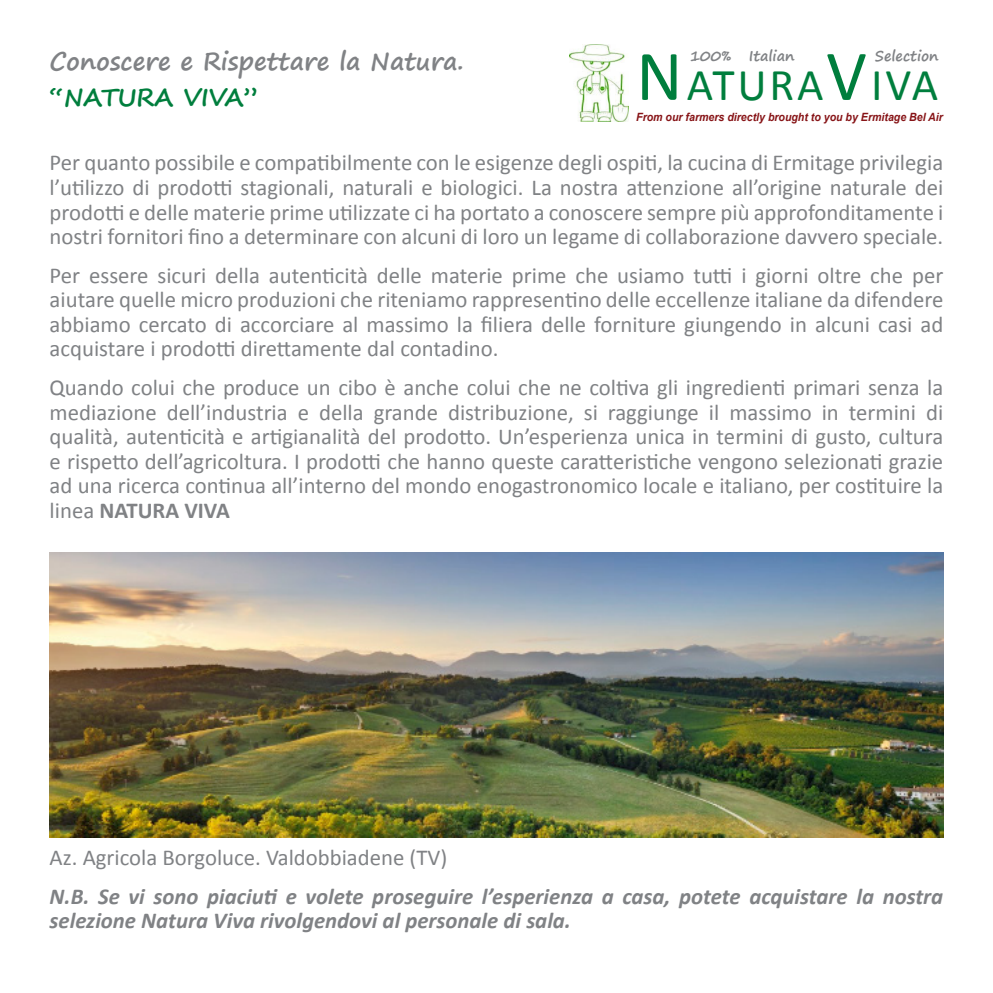
<style>
.page{position:relative;width:993px;height:993px;background:#fff}
.page>*{position:absolute;margin:0;border:0;box-sizing:border-box;transform-origin:0 0}
.t1{font:45.68px "Calibri";letter-spacing:.06em;color:#007e3d}
.t2{font:700 24.5px "Segoe Print";color:#808285}
.t3{font:700 24.5px "Segoe Print";color:#007e3d}
.t4{font:22.75px/24.5px "Calibri";color:#808285;text-align:justify}
.t5{font:italic 700 22.75px/24.5px "Calibri";color:#808285}
.t6{font:700 14.35px "Segoe Print";color:#808285}
.t7{font:italic 700 11.38px "Arial";color:#871417;scale:.93 1}
.s1{font-size:71.75px}
.s2{font-weight:700}
</style>
<div class="page">
<img style="left:50px;top:552px;width:893px;height:284px">
<img style="left:569px;top:45px;width:59px;height:77px">
<p class="t2" style="left:50px;top:39px;width:415px">Conoscere e Rispettare la Natura.</p>
<p class="t3" style="left:50px;top:74px;width:209px">“NATURA VIVA”</p>
<p class="t6" style="left:689px;top:43px;width:106px">100% Italian</p>
<p class="t6" style="left:874px;top:43px;width:65px">Selection</p>
<h1 class="t1" style="left:636px;top:56px;width:303px"><span class="s1">N</span>ATURA<span class="s1">V</span>IVA</h1>
<p class="t7" style="left:636px;top:110px;width:331px">From our farmers directly brought to you by Ermitage Bel Air</p>
<p class="t4" style="left:50px;top:150px;width:894px">Per quanto possibile e compatibilmente con le esigenze degli ospiti, la cucina di Ermitage privilegia l’utilizzo di prodotti stagionali, naturali e biologici. La nostra attenzione all’origine naturale dei prodotti e delle materie prime utilizzate ci ha portato a conoscere sempre più approfonditamente i nostri fornitori fino a determinare con alcuni di loro un legame di collaborazione davvero speciale.</p>
<p class="t4" style="left:50px;top:263px;width:894px">Per essere sicuri della autenticità delle materie prime che usiamo tutti i giorni oltre che per aiutare quelle micro produzioni che riteniamo rappresentino delle eccellenze italiane da difendere abbiamo cercato di accorciare al massimo la filiera delle forniture giungendo in alcuni casi ad acquistare i prodotti direttamente dal contadino.</p>
<p class="t4" style="left:50px;top:375px;width:894px">Quando colui che produce un cibo è anche colui che ne coltiva gli ingredienti primari senza la mediazione dell’industria e della grande distribuzione, si raggiunge il massimo in termini di qualità, autenticità e artigianalità del prodotto. Un’esperienza unica in termini di gusto, cultura e rispetto dell’agricoltura. I prodotti che hanno queste caratteristiche vengono selezionati grazie ad una ricerca continua all’interno del mondo enogastronomico locale e italiano, per costituire la linea <span class="s2">NATURA VIVA</span></p>
<p class="t4" style="left:50px;top:845px;width:399px">Az. Agricola Borgoluce. Valdobbiadene (TV)</p>
<p class="t5" style="left:50px;top:883px;width:894px">N.B. Se vi sono piaciuti e volete proseguire l’esperienza a casa, potete acquistare la nostra selezione Natura Viva rivolgendovi al personale di sala.</p>
</div>
